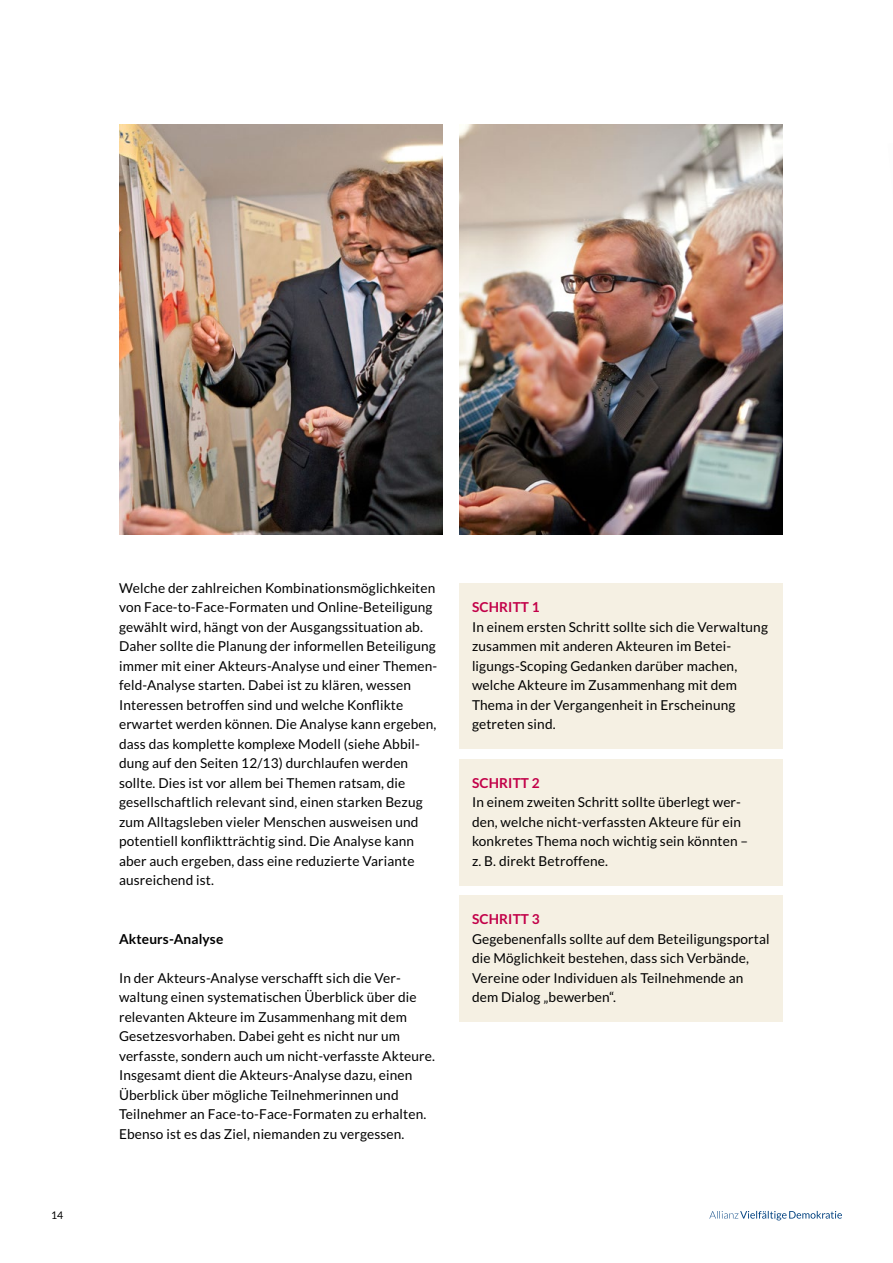
<style>
.page{position:relative;width:893px;height:1263px;background:#fff}
.page>*{position:absolute;margin:0;border:0;box-sizing:border-box;transform-origin:0 0}
.t1{font:13.65px/19.5px "Lato";letter-spacing:.01em;color:#000}
.t2{font:700 13.65px "Lato";letter-spacing:.01em;color:#c20048}
.t3{font:700 13.65px "Lato";letter-spacing:.01em;color:#000}
.t4{font:10.5px "Lato";color:#000}
</style>
<div class="page">
<div style="left:459px;top:583px;width:323px;height:166px;background:#f5f0e3"></div>
<div style="left:459px;top:759px;width:323px;height:126px;background:#f5f0e3"></div>
<div style="left:459px;top:895px;width:323px;height:127px;background:#f5f0e3"></div>
<img style="left:119px;top:125px;width:323px;height:409px">
<img style="left:459px;top:125px;width:323px;height:409px">
<svg style="left:709px;top:1211px;width:133px;height:9px"></svg>
<p class="t4" style="left:51px;top:1209px;width:14px">14</p>
<p class="t1" style="left:119px;top:578px;width:320px">Welche der zahlreichen Kombinationsmöglichkeiten von Face-to-Face-Formaten und Online-Beteiligung gewählt wird, hängt von der Ausgangssituation ab.<br>Daher sollte die Planung der informellen Beteiligung immer mit einer Akteurs-Analyse und einer Themen&shy;feld-Analyse starten. Dabei ist zu klären, wessen Interessen betroffen sind und welche Konflikte erwartet werden können. Die Analyse kann ergeben, dass das komplette komplexe Modell (siehe Abbil&shy;dung auf den Seiten 12/13) durchlaufen werden sollte. Dies ist vor allem bei Themen ratsam, die gesellschaftlich relevant sind, einen starken Bezug zum Alltagsleben vieler Menschen ausweisen und potentiell konfliktträchtig sind. Die Analyse kann aber auch ergeben, dass eine reduzierte Variante ausreichend ist.</p>
<p class="t3" style="left:119px;top:931px;width:106px">Akteurs-Analyse</p>
<p class="t1" style="left:119px;top:968px;width:317px">In der Akteurs-Analyse verschafft sich die Ver&shy;waltung einen systematischen Überblick über die relevanten Akteure im Zusammenhang mit dem Gesetzesvorhaben. Dabei geht es nicht nur um verfasste, sondern auch um nicht-verfasste Akteure.<br>Insgesamt dient die Akteurs-Analyse dazu, einen Überblick über mögliche Teilnehmerinnen und Teilnehmer an Face-to-Face-Formaten zu erhalten.<br>Ebenso ist es das Ziel, niemanden zu vergessen.</p>
<p class="t2" style="left:472px;top:599px;width:69px">SCHRITT 1</p>
<p class="t1" style="left:472px;top:617px;width:297px">In einem ersten Schritt sollte sich die Verwaltung zusammen mit anderen Akteuren im Betei&shy;ligungs-Scoping Gedanken darüber machen, welche Akteure im Zusammenhang mit dem Thema in der Vergangenheit in Erscheinung getreten sind.</p>
<p class="t2" style="left:472px;top:775px;width:69px">SCHRITT 2</p>
<p class="t1" style="left:472px;top:792px;width:278px">In einem zweiten Schritt sollte überlegt wer&shy;den, welche nicht-verfassten Akteure für ein konkretes Thema noch wichtig sein könnten – z. B. direkt Betroffene.</p>
<p class="t2" style="left:472px;top:911px;width:69px">SCHRITT 3</p>
<p class="t1" style="left:472px;top:929px;width:299px">Gegebenenfalls sollte auf dem Beteiligungsportal die Möglichkeit bestehen, dass sich Verbände, Vereine oder Individuen als Teilnehmende an dem Dialog „bewerben“.</p>
</div>
